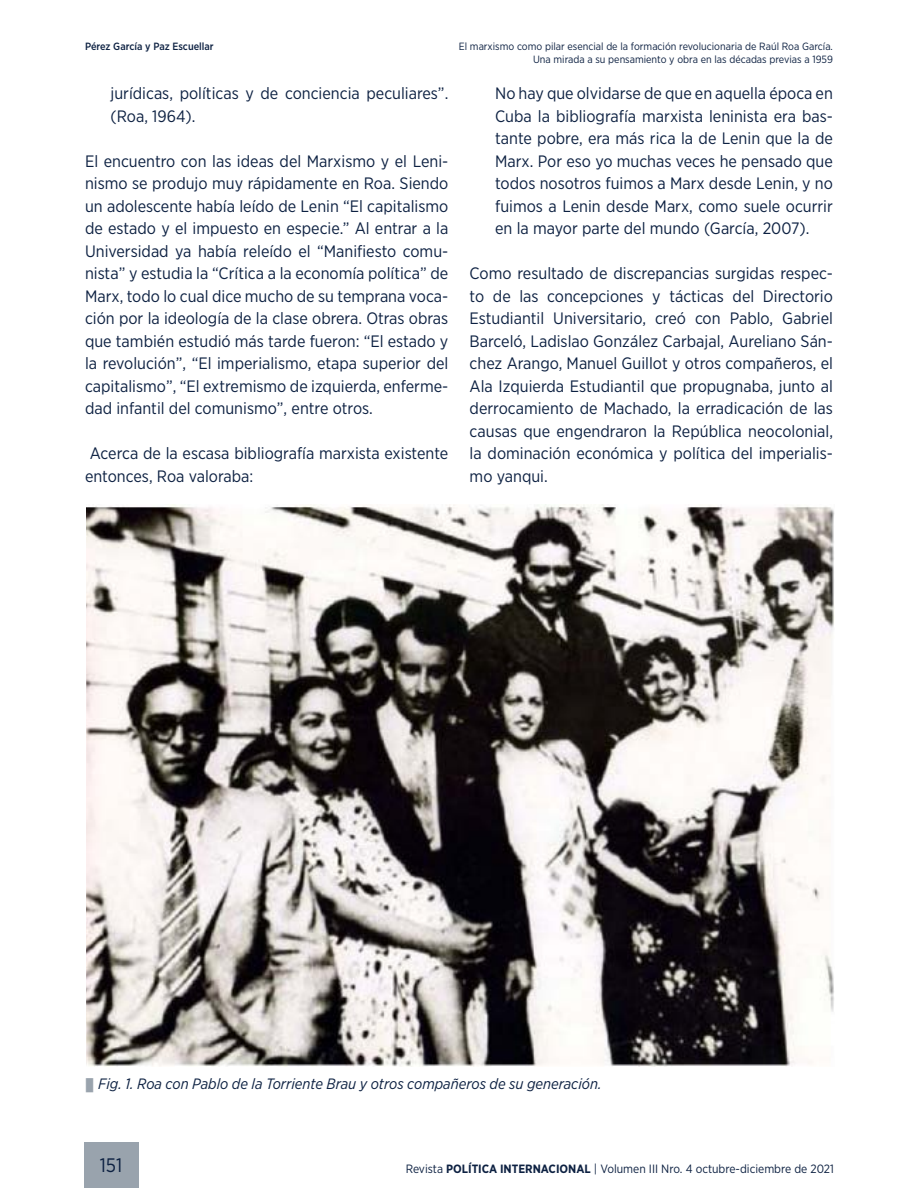
<style>
.page{position:relative;width:918px;height:1188px;background:#fff}
.page>*{position:absolute;margin:0;border:0;box-sizing:border-box;transform-origin:0 0}
.t1{font:19.5px "Gotham Narrow";color:#0d2142}
.t2{font:16.5px/22.5px "Gotham Narrow";color:#0d2142;text-align:justify}
.t3{font:italic 15px "Gotham Narrow";color:#0d2142}
.t4{font:12px "Gotham Narrow";color:#0d2142}
.t5{font:10.5px/12.6px "Gotham Narrow";color:#0d2142;text-align:right}
.t6{font:500 10.5px "Gotham Narrow";color:#0d2142}
.s1{font-family:"STIX General";font-style:normal;color:#99a3ad}
.s2{font-weight:700}
</style>
<div class="page">
<img style="left:86px;top:504px;width:748px;height:563px">
<div style="left:84px;top:1143px;width:54px;height:45px;background:#99a3ad"></div>
<p class="t6" style="left:85px;top:40px;width:130px">Pérez García y Paz Escuellar</p>
<p class="t2" style="left:111px;top:82px;width:339px">jurídicas, políticas y de conciencia peculiares”. (Roa, 1964).</p>
<p class="t2" style="left:85px;top:149px;width:365px">El encuentro con las ideas del Marxismo y el Leni&shy;nismo se produjo muy rápidamente en Roa. Siendo un adolescente había leído de Lenin “El capitalismo de estado y el impuesto en especie.” Al entrar a la Universidad ya había releído el “Manifiesto comu&shy;nista” y estudia la “Crítica a la economía política” de Marx, todo lo cual dice mucho de su temprana voca&shy;ción por la ideología de la clase obrera. Otras obras que también estudió más tarde fueron: “El estado y la revolución”, “El imperialismo, etapa superior del capitalismo”, “El extremismo de izquierda, enferme&shy;dad infantil del comunismo”, entre otros.</p>
<p class="t2" style="left:85px;top:442px;width:365px">Acerca de la escasa bibliografía marxista existente entonces, Roa valoraba:</p>
<p class="t5" style="left:459px;top:40px;width:376px">El marxismo como pilar esencial de la formación revolucionaria de Raúl Roa García.<br>Una mirada a su pensamiento y obra en las décadas previas a 1959</p>
<p class="t2" style="left:495px;top:82px;width:339px">No hay que olvidarse de que en aquella época en Cuba la bibliografía marxista leninista era bas&shy;tante pobre, era más rica la de Lenin que la de Marx. Por eso yo muchas veces he pensado que todos nosotros fuimos a Marx desde Lenin, y no fuimos a Lenin desde Marx, como suele ocurrir en la mayor parte del mundo (García, 2007).</p>
<p class="t2" style="left:470px;top:262px;width:365px">Como resultado de discrepancias surgidas respec&shy;to de las concepciones y tácticas del Directorio Estudiantil Universitario, creó con Pablo, Gabriel Barceló, Ladislao González Carbajal, Aureliano Sán&shy;chez Arango, Manuel Guillot y otros compañeros, el Ala Izquierda Estudiantil que propugnaba, junto al derrocamiento de Machado, la erradicación de las causas que engendraron la República neocolonial, la dominación económica y política del imperialis&shy;mo yanqui.</p>
<p class="t3" style="left:85px;top:1074px;width:518px"><span class="s1">▮</span> Fig. 1. Roa con Pablo de la Torriente Brau y otros compañeros de su generación.</p>
<p class="t1" style="left:100px;top:1153px;width:24px">151</p>
<p class="t4" style="left:406px;top:1162px;width:430px">Revista <span class="s2">POLÍTICA INTERNACIONAL</span> | Volumen III Nro. 4 octubre-diciembre de 2021</p>
</div>
